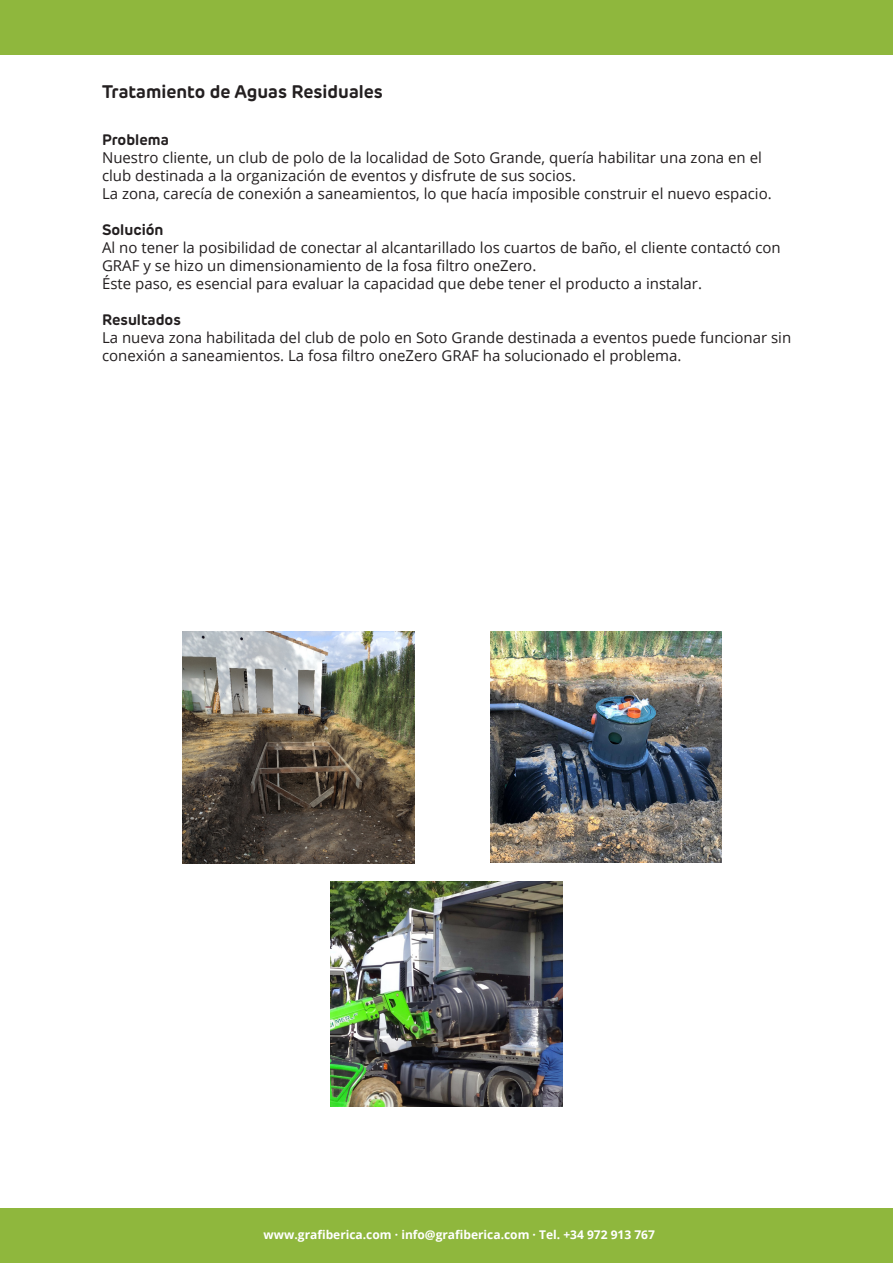
<style>
.page{position:relative;width:893px;height:1263px;background:#fff}
.page>*{position:absolute;margin:0;border:0;box-sizing:border-box;transform-origin:0 0}
.t1{font:700 18px "New Rubrik Edge";color:#231f20}
.t2{font:15px/18px "Open Sans";color:#231f20}
.t3{font:700 15px "New Rubrik Edge";color:#231f20}
.t4{font:700 12px "Open Sans";color:#fff}
</style>
<div class="page">
<div style="left:0;top:1209px;width:893px;height:54px;background:#8fb73d"></div>
<img style="left:183px;top:632px;width:232px;height:231px">
<img style="left:490px;top:631px;width:232px;height:232px">
<div style="left:0;top:0;width:893px;height:54px;background:#8fb73d"></div>
<img style="left:331px;top:881px;width:231px;height:226px">
<p class="t1" style="left:102px;top:80px;width:282px">Tratamiento de Aguas Residuales</p>
<p class="t3" style="left:102px;top:130px;width:68px">Problema</p>
<p class="t2" style="left:102px;top:148px;width:661px">Nuestro cliente, un club de polo de la localidad de Soto Grande, quería habilitar una zona en el club destinada a la organización de eventos y disfrute de sus socios.</p>
<p class="t2" style="left:102px;top:184px;width:671px">La zona, carecía de conexión a saneamientos, lo que hacía imposible construir el nuevo espacio.</p>
<p class="t3" style="left:102px;top:220px;width:63px">Solución</p>
<p class="t2" style="left:102px;top:238px;width:680px">Al no tener la posibilidad de conectar al alcantarillado los cuartos de baño, el cliente contactó con<br>GRAF y se hizo un dimensionamiento de la fosa filtro oneZero.</p>
<p class="t2" style="left:102px;top:274px;width:601px">Éste paso, es esencial para evaluar la capacidad que debe tener el producto a instalar.</p>
<p class="t3" style="left:102px;top:310px;width:80px">Resultados</p>
<p class="t2" style="left:102px;top:328px;width:691px">La nueva zona habilitada del club de polo en Soto Grande destinada a eventos puede funcionar sin conexión a saneamientos. La fosa filtro oneZero GRAF ha solucionado el problema.</p>
<p class="t4" style="left:264px;top:1226px;width:393px">www.grafiberica.com · info@grafiberica.com · Tel. +34 972 913 767</p>
</div>
